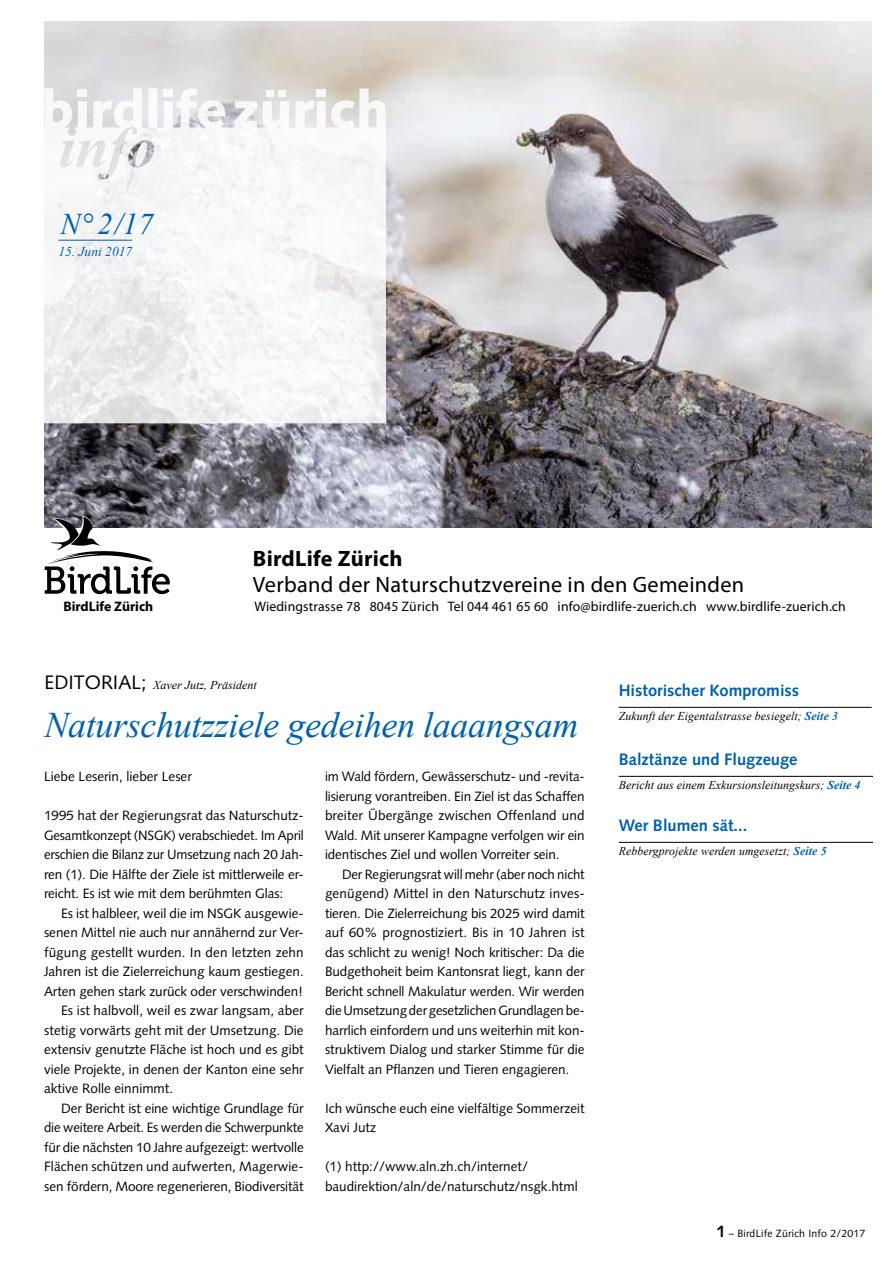
<style>
.page{position:relative;width:893px;height:1263px;background:#fff}
.page>*{position:absolute;margin:0;border:0;box-sizing:border-box;transform-origin:0 0}
.t1{font:italic 36px "Times New Roman";letter-spacing:-.01em;color:#0060a9}
.t2{font:italic 30px "Times New Roman";color:#0060a9}
.t3{font:700 27.3px "Myriad Pro";letter-spacing:.02em;color:#000}
.t4{font:22.35px "Myriad Pro";letter-spacing:.015em;color:#000}
.t5{font:700 22.35px "Myriad Pro";letter-spacing:.015em;color:#000}
.t6{font:19.05px "Myriad Pro";letter-spacing:.02em;color:#000}
.t7{font:700 16.5px "Syntax";color:#0060a9}
.t8{font:13.8px "Myriad Pro";letter-spacing:.01em;color:#000}
.t9{font:700 13.8px "Myriad Pro";color:#000}
.t10{font:13.5px/19.5px "Syntax";color:#000;text-align:justify}
.t11{font:italic 13.5px "Times New Roman";color:#0060a9}
.t12{font:italic 12px "Times New Roman";letter-spacing:.01em;color:#000}
.t13{font:10.5px "Syntax";letter-spacing:.02em;color:#000}
.s1{font-family:"Syntax";font-style:normal;font-size:19.5px}
.s2{font-weight:700;color:#0060a9}
.s3{font-weight:700;font-size:16.5px}
</style>
<div class="page">
<img style="left:45px;top:21px;width:827px;height:506px">
<svg style="left:45px;top:89px;width:341px;height:334px;fill:#f6f6f7"></svg>
<div style="left:266px;top:90px;width:8px;height:7px;background:#f9f9f8"></div>
<div style="left:317px;top:90px;width:9px;height:7px;background:#f9f8f6"></div>
<div style="left:78px;top:90px;width:9px;height:7px;background:#fff"></div>
<div style="left:278px;top:90px;width:8px;height:7px;background:#f9f9f8"></div>
<div style="left:164px;top:90px;width:9px;height:7px;background:#fff"></div>
<hr style="left:58px;top:240px;width:74px;height:1px;background:#0060a9">
<hr style="left:619px;top:707px;width:253px;height:1px;background:#000">
<hr style="left:619px;top:776px;width:254px;height:1px;background:#000">
<hr style="left:619px;top:842px;width:254px;height:1px;background:#000">
<svg style="left:45px;top:516px;width:125px;height:78px"></svg>
<h2 class="t2" style="left:61px;top:203px;width:94px">N° 2/17</h2>
<p class="t11" style="left:58px;top:243px;width:75px">15. Juni 2017</p>
<p class="t9" style="left:63px;top:598px;width:91px">BirdLife Zürich</p>
<h3 class="t5" style="left:253px;top:544px;width:151px">BirdLife Zürich</h3>
<h3 class="t4" style="left:253px;top:570px;width:493px">Verband der Naturschutzvereine in den Gemeinden</h3>
<p class="t8" style="left:254px;top:598px;width:593px">Wiedingstrasse 78 8045 Zürich Tel 044 461 65 60 info@birdlife-zuerich.ch www.birdlife-zuerich.ch</p>
<p class="t12" style="left:45px;top:677px;width:214px"><span class="s1">EDITORIAL;</span> Xaver Jutz, Präsident</p>
<h1 class="t1" style="left:45px;top:700px;width:535px">Naturschutzziele gedeihen laaangsam</h1>
<p class="t7" style="left:619px;top:681px;width:182px">Historischer Kompromiss</p>
<p class="t12" style="left:619px;top:708px;width:221px">Zukunft der Eigentalstrasse besiegelt; <span class="s2">Seite 3</span></p>
<p class="t7" style="left:619px;top:750px;width:180px">Balztänze und Flugzeuge</p>
<p class="t12" style="left:619px;top:777px;width:243px">Bericht aus einem Exkursionsleitungskurs; <span class="s2">Seite 4</span></p>
<p class="t7" style="left:619px;top:816px;width:130px">Wer Blumen sät...</p>
<p class="t12" style="left:619px;top:843px;width:209px">Rebbergprojekte werden umgesetzt; <span class="s2">Seite 5</span></p>
<p class="t10" style="left:325px;top:767px;width:261px">im Wald fördern, Gewässerschutz- und -revita&shy;lisierung vorantreiben. Ein Ziel ist das Schaffen breiter Übergänge zwischen Offenland und Wald. Mit unserer Kampagne verfolgen wir ein identisches Ziel und wollen Vorreiter sein.</p>
<p class="t10" style="left:325px;top:864px;width:261px;text-indent:17px">Der Regierungsrat will mehr (aber noch nicht genügend) Mittel in den Naturschutz inves&shy;tieren. Die Zielerreichung bis 2025 wird damit auf 60% prognostiziert. Bis in 10 Jahren ist das schlicht zu wenig! Noch kritischer: Da die Budgethoheit beim Kantonsrat liegt, kann der Bericht schnell Makulatur werden. Wir werden die Umsetzung der gesetzlichen Grundlagen be&shy;harrlich einfordern und uns weiterhin mit kon&shy;struktivem Dialog und starker Stimme für die Vielfalt an Pflanzen und Tieren engagieren.</p>
<p class="t10" style="left:325px;top:1098px;width:261px">Ich wünsche euch eine vielfältige Sommerzeit<br>Xavi Jutz</p>
<p class="t10" style="left:325px;top:1157px;width:254px">(1) http://www.aln.zh.ch/internet/ baudirektion/aln/de/naturschutz/nsgk.html</p>
<p class="t10" style="left:44px;top:767px;width:149px">Liebe Leserin, lieber Leser</p>
<p class="t10" style="left:44px;top:806px;width:261px">1995 hat der Regierungsrat das Naturschutz-Gesamtkonzept (NSGK) verabschiedet. Im April erschien die Bilanz zur Umsetzung nach 20 Jah&shy;ren (1). Die Hälfte der Ziele ist mittlerweile er&shy;reicht. Es ist wie mit dem berühmten Glas:</p>
<p class="t10" style="left:61px;top:903px;width:244px">Es ist halbleer, weil die im NSGK ausgewie-</p>
<p class="t10" style="left:44px;top:923px;width:261px">senen Mittel nie auch nur annähernd zur Ver-</p>
<p class="t10" style="left:44px;top:942px;width:261px">fügung gestellt wurden. In den letzten zehn</p>
<p class="t10" style="left:44px;top:962px;width:261px">Jahren ist die Zielerreichung kaum gestiegen.</p>
<p class="t10" style="left:44px;top:981px;width:260px">Arten gehen stark zurück oder verschwinden!</p>
<p class="t10" style="left:61px;top:1001px;width:244px">Es ist halbvoll, weil es zwar langsam, aber</p>
<p class="t10" style="left:44px;top:1020px;width:261px">stetig vorwärts geht mit der Umsetzung. Die</p>
<p class="t10" style="left:44px;top:1040px;width:261px">extensiv genutzte Fläche ist hoch und es gibt</p>
<p class="t10" style="left:44px;top:1059px;width:261px">viele Projekte, in denen der Kanton eine sehr</p>
<p class="t10" style="left:44px;top:1079px;width:131px">aktive Rolle einnimmt.</p>
<p class="t10" style="left:61px;top:1098px;width:244px">Der Bericht ist eine wichtige Grundlage für</p>
<p class="t10" style="left:44px;top:1118px;width:261px">die weitere Arbeit. Es werden die Schwerpunkte</p>
<p class="t10" style="left:44px;top:1137px;width:261px">für die nächsten 10 Jahre aufgezeigt: wertvolle</p>
<p class="t10" style="left:44px;top:1157px;width:261px">Flächen schützen und aufwerten, Magerwie-</p>
<p class="t10" style="left:44px;top:1176px;width:261px">sen fördern, Moore regenerieren, Biodiversität</p>
<h3 class="t3" style="left:210px;top:868px;width:187px">BirdLife Zürich</h3>
<p class="t9" style="left:63px;top:904px;width:91px">BirdLife Zürich</p>
<h3 class="t6" style="left:210px;top:900px;width:426px">Verband der Naturschutzvereine in den Gemeinden</h3>
<h3 class="t5" style="left:211px;top:1181px;width:151px">BirdLife Zürich</h3>
<p class="t13" style="left:716px;top:1227px;width:150px"><span class="s3">1</span> – BirdLife Zürich Info 2/2017</p>
</div>
